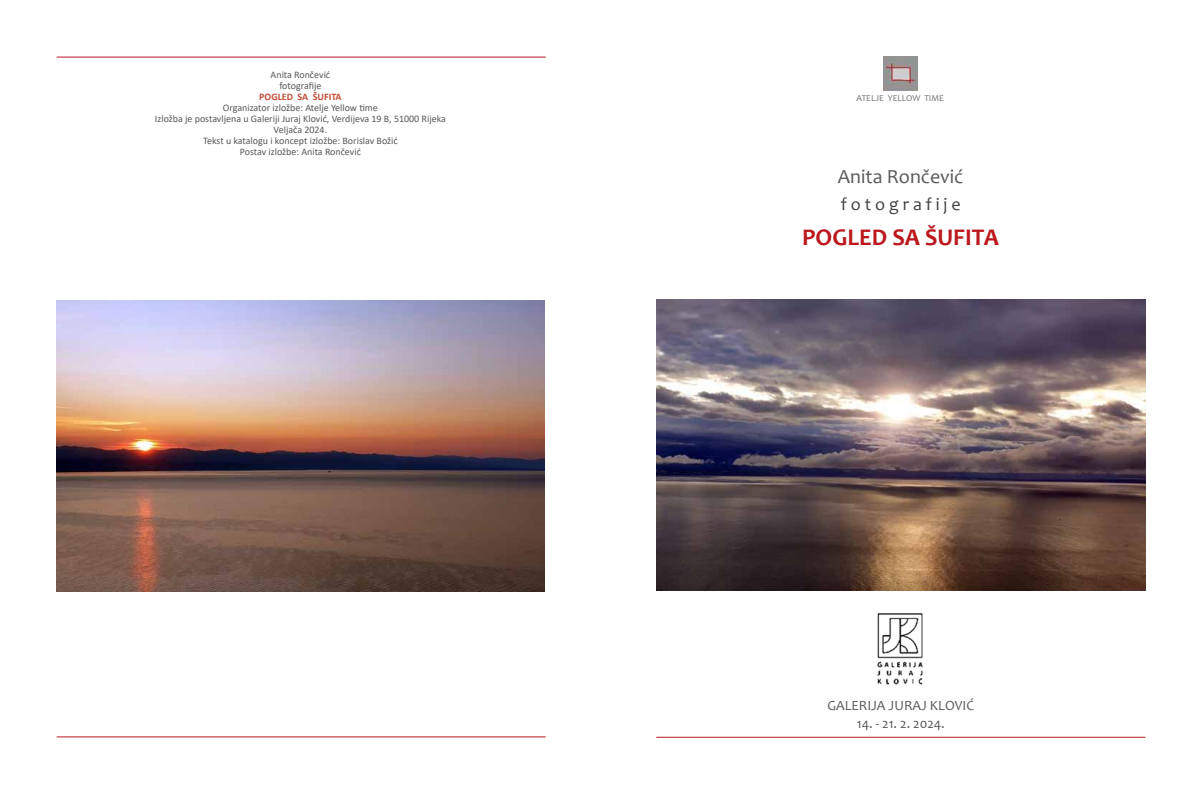
<style>
.page{position:relative;width:1202px;height:794px;background:#fff}
.page>*{position:absolute;margin:0;border:0;box-sizing:border-box;transform-origin:0 0}
.t1{font:700 24px "Candara";color:#bb171d}
.t2{font:20px "Candara";color:#58595b}
.t3{font:18px "Candara";color:#414042}
.t4{font:14px "Candara";color:#58595b}
.t5{font:10px/11px "Calibri";color:#58595b;text-align:center}
.t6{font:700 10px "Calibri";color:#c74d37}
.t7{font:9px "Candara";color:#6d6e71}
</style>
<div class="page">
<hr style="left:656px;top:737px;width:489px;height:1px;background:#bb171d">
<img style="left:656px;top:300px;width:489px;height:291px">
<img style="left:877px;top:613px;width:46px;height:72px">
<img style="left:883px;top:57px;width:34px;height:34px">
<img style="left:57px;top:300px;width:488px;height:291px">
<hr style="left:57px;top:57px;width:489px;height:1px;background:#bb171d">
<hr style="left:57px;top:736px;width:489px;height:1px;background:#bb171d">
<p class="t5" style="left:271px;top:69px;width:61px">Anita Rončević fotografije</p>
<p class="t6" style="left:259px;top:90px;width:84px">POGLED SA ŠUFITA</p>
<p class="t5" style="left:155px;top:102px;width:292px">Organizator izložbe: Atelje Yellow time<br>Izložba je postavljena u Galeriji Juraj Klović, Verdijeva 19 B, 51000 Rijeka Veljača 2024.<br>Tekst u katalogu i koncept izložbe: Borislav Božić<br>Postav izložbe: Anita Rončević</p>
<p class="t7" style="left:856px;top:93px;width:89px">ATELJE YELLOW TIME</p>
<h2 class="t2" style="left:838px;top:164px;width:127px">Anita Rončević</h2>
<h3 class="t3" style="left:841px;top:193px;width:121px">f o t o g r a f i j e</h3>
<h1 class="t1" style="left:802px;top:222px;width:198px">POGLED SA ŠUFITA</h1>
<h3 class="t4" style="left:827px;top:696px;width:148px">GALERIJA JURAJ KLOVIĆ</h3>
<h3 class="t4" style="left:857px;top:714px;width:90px">14. - 21. 2. 2024.</h3>
</div>
